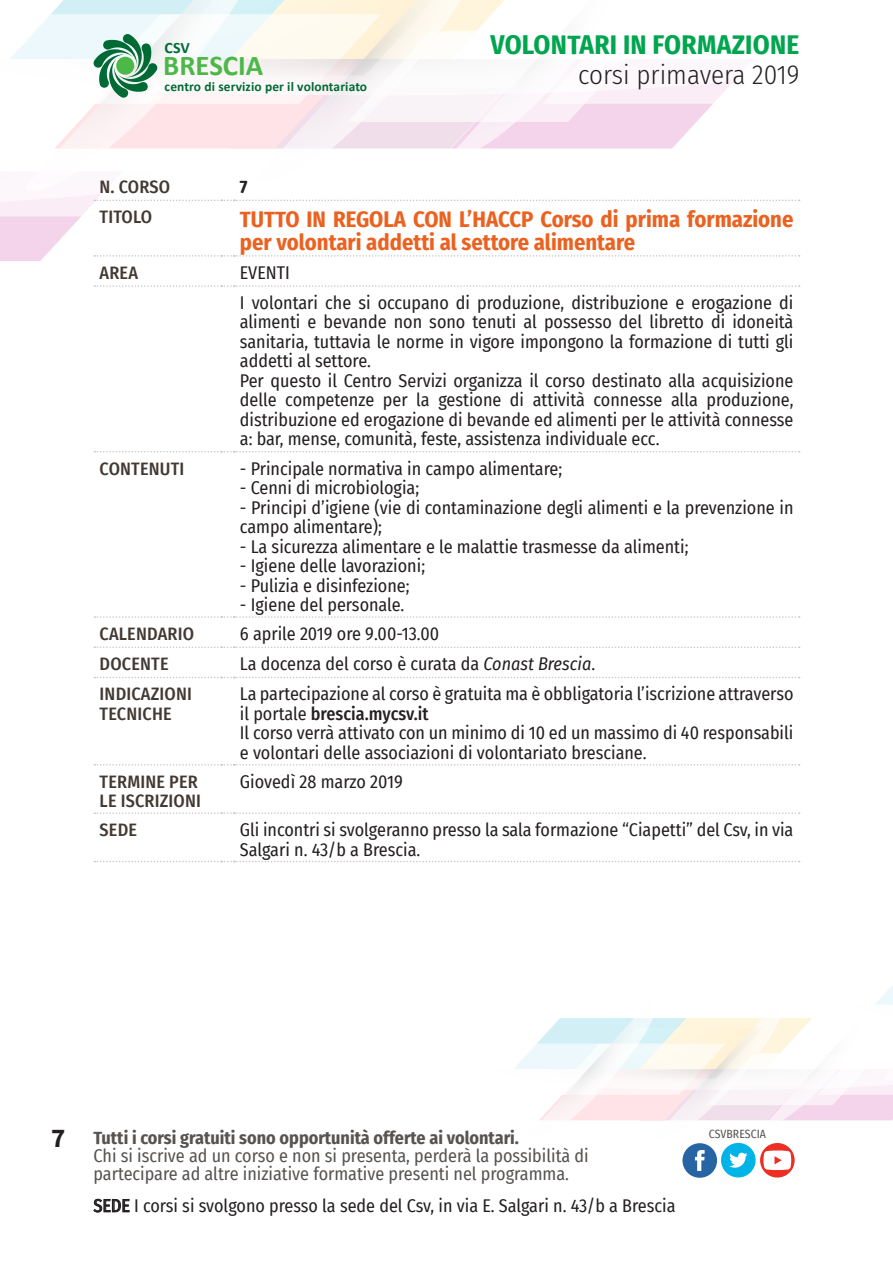
<style>
.page{position:relative;width:893px;height:1263px;background:#fff}
.page>*{position:absolute;margin:0;border:0;box-sizing:border-box;transform-origin:0 0}
.t1{font:700 28.8px "Calibri";color:#4cb848}
.t2{font:700 27px "Fira Sans Condensed";letter-spacing:.01em;color:#00a54f}
.t3{font:300 27px "Fira Sans Condensed";color:#231f20}
.Sommario_-_Testo{font:700 27px "Source Sans Pro";color:#231f20}
.t4{font:700 22.5px/22.5px "Fira Sans Condensed";color:#eb6220}
.t5{font:18px/19.5px "Fira Sans Condensed";color:#231f20}
.t6{font:18px/18px "Fira Sans Condensed";color:#565351}
.t7{font:500 18px/19.5px "Fira Sans Condensed";letter-spacing:.01em;color:#423932}
.t8{font:700 18px "Fira Sans Condensed";color:#565351}
.t9{font:700 18px "Fira Sans Condensed";color:#231f20}
.t10{font:700 15.9px "Calibri";color:#006a35}
.t11{font:700 13.5px "Calibri";letter-spacing:.01em;color:#006a35}
.t12{font:11.7px "Fira Sans Condensed";letter-spacing:.01em;color:#565351}
.s1{font-style:italic}
.s2{font-weight:500}
</style>
<div class="page">
<svg style="left:93px;top:1198px;width:37px;height:15px"></svg>
<svg style="left:94px;top:285px;width:706px;height:2px"></svg>
<svg style="left:94px;top:451px;width:706px;height:1px"></svg>
<svg style="left:94px;top:616px;width:706px;height:2px"></svg>
<svg style="left:94px;top:646px;width:706px;height:2px"></svg>
<svg style="left:94px;top:677px;width:706px;height:1px"></svg>
<svg style="left:94px;top:764px;width:706px;height:2px"></svg>
<svg style="left:94px;top:812px;width:706px;height:2px"></svg>
<svg style="left:94px;top:861px;width:706px;height:1px"></svg>
<svg style="left:0;top:0;width:801px;height:261px"></svg>
<div style="left:721px;top:1143px;width:35px;height:34px;background:#00b4e8;border-radius:17px"></div>
<div style="left:682px;top:1143px;width:35px;height:35px;background:#2764a4;border-radius:50%"></div>
<div style="left:760px;top:1143px;width:35px;height:34px;background:#ec2e25;border-radius:17px"></div>
<svg style="left:514px;top:985px;width:379px;height:186px"></svg>
<p class="t10" style="left:165px;top:38px;width:27px">CSV</p>
<p class="t11" style="left:165px;top:78px;width:204px">centro di servizio per il volontariato</p>
<h1 class="t1" style="left:163px;top:47px;width:101px">BRESCIA</h1>
<h2 class="t2" style="left:490px;top:22px;width:310px">VOLONTARI IN FORMAZIONE</h2>
<h2 class="t3" style="left:578px;top:56px;width:223px">corsi primavera 2019</h2>
<p class="t7" style="left:100px;top:176px;width:72px">N. CORSO</p>
<p class="t9" style="left:240px;top:172px;width:9px">7</p>
<p class="t7" style="left:100px;top:206px;width:54px">TITOLO</p>
<p class="t4" style="left:240px;top:207px;width:555px">TUTTO IN REGOLA CON L’HACCP Corso di prima formazione per volontari addetti al settore alimentare</p>
<p class="t7" style="left:100px;top:262px;width:40px">AREA</p>
<p class="t5" style="left:240px;top:262px;width:52px">EVENTI</p>
<p class="t5" style="left:240px;top:292px;width:555px;text-align:justify">I volontari che si occupano di produzione, distribuzione e erogazione di alimenti e bevande non sono tenuti al possesso del libretto di idoneità sanitaria, tuttavia le norme in vigore impongono la formazione di tutti gli addetti al settore.</p>
<p class="t5" style="left:240px;top:370px;width:555px;text-align:justify">Per questo il Centro Servizi organizza il corso destinato alla acquisizione delle competenze per la gestione di attività connesse alla produzione, distribuzione ed erogazione di bevande ed alimenti per le attività connesse a: bar, mense, comunità, feste, assistenza individuale ecc.</p>
<p class="t7" style="left:100px;top:458px;width:86px">CONTENUTI</p>
<p class="t5" style="left:240px;top:458px;width:324px">- Principale normativa in campo alimentare;</p>
<p class="t5" style="left:240px;top:477px;width:181px">- Cenni di microbiologia;</p>
<p class="t5" style="left:240px;top:497px;width:555px">- Principi d’igiene (vie di contaminazione degli alimenti e la prevenzione in campo alimentare);</p>
<p class="t5" style="left:240px;top:536px;width:450px">- La sicurezza alimentare e le malattie trasmesse da alimenti;</p>
<p class="t5" style="left:240px;top:555px;width:187px">- Igiene delle lavorazioni;</p>
<p class="t5" style="left:240px;top:575px;width:171px">- Pulizia e disinfezione;</p>
<p class="t5" style="left:240px;top:594px;width:166px">- Igiene del personale.</p>
<p class="t7" style="left:100px;top:623px;width:96px">CALENDARIO</p>
<p class="t5" style="left:240px;top:623px;width:201px">6 aprile 2019 ore 9.00-13.00</p>
<p class="t7" style="left:100px;top:653px;width:70px">DOCENTE</p>
<p class="t5" style="left:240px;top:654px;width:357px">La docenza del corso è curata da <span class="s1">Conast Brescia</span>.</p>
<p class="t7" style="left:100px;top:683px;width:94px">INDICAZIONI</p>
<p class="t7" style="left:100px;top:703px;width:74px">TECNICHE</p>
<p class="t5" style="left:240px;top:684px;width:555px">La partecipazione al corso è gratuita ma è obbligatoria l’iscrizione attraverso il portale <span class="s2">brescia.mycsv.it</span></p>
<p class="t5" style="left:240px;top:723px;width:555px">Il corso verrà attivato con un minimo di 10 ed un massimo di 40 responsabili e volontari delle associazioni di volontariato bresciane.</p>
<p class="t7" style="left:100px;top:771px;width:103px">TERMINE PER<br>LE ISCRIZIONI</p>
<p class="t5" style="left:240px;top:771px;width:164px">Giovedì 28 marzo 2019</p>
<p class="t7" style="left:100px;top:819px;width:39px">SEDE</p>
<p class="t5" style="left:240px;top:819px;width:555px">Gli incontri si svolgeranno presso la sala formazione “Ciapetti” del Csv, in via<br>Salgari n. 43/b a Brescia.</p>
<p class="Sommario_-_Testo" style="left:51px;top:1121px;width:16px">7</p>
<p class="t8" style="left:94px;top:1122px;width:427px">Tutti i corsi gratuiti sono opportunità offerte ai volontari.</p>
<p class="t6" style="left:94px;top:1146px;width:497px">Chi si iscrive ad un corso e non si presenta, perderà la possibilità di partecipare ad altre iniziative formative presenti nel programma.</p>
<p class="t5" style="left:94px;top:1195px;width:583px">SEDE I corsi si svolgono presso la sede del Csv, in via E. Salgari n. 43/b a Brescia</p>
<p class="t12" style="left:709px;top:1125px;width:59px">CSVBRESCIA</p>
</div>
